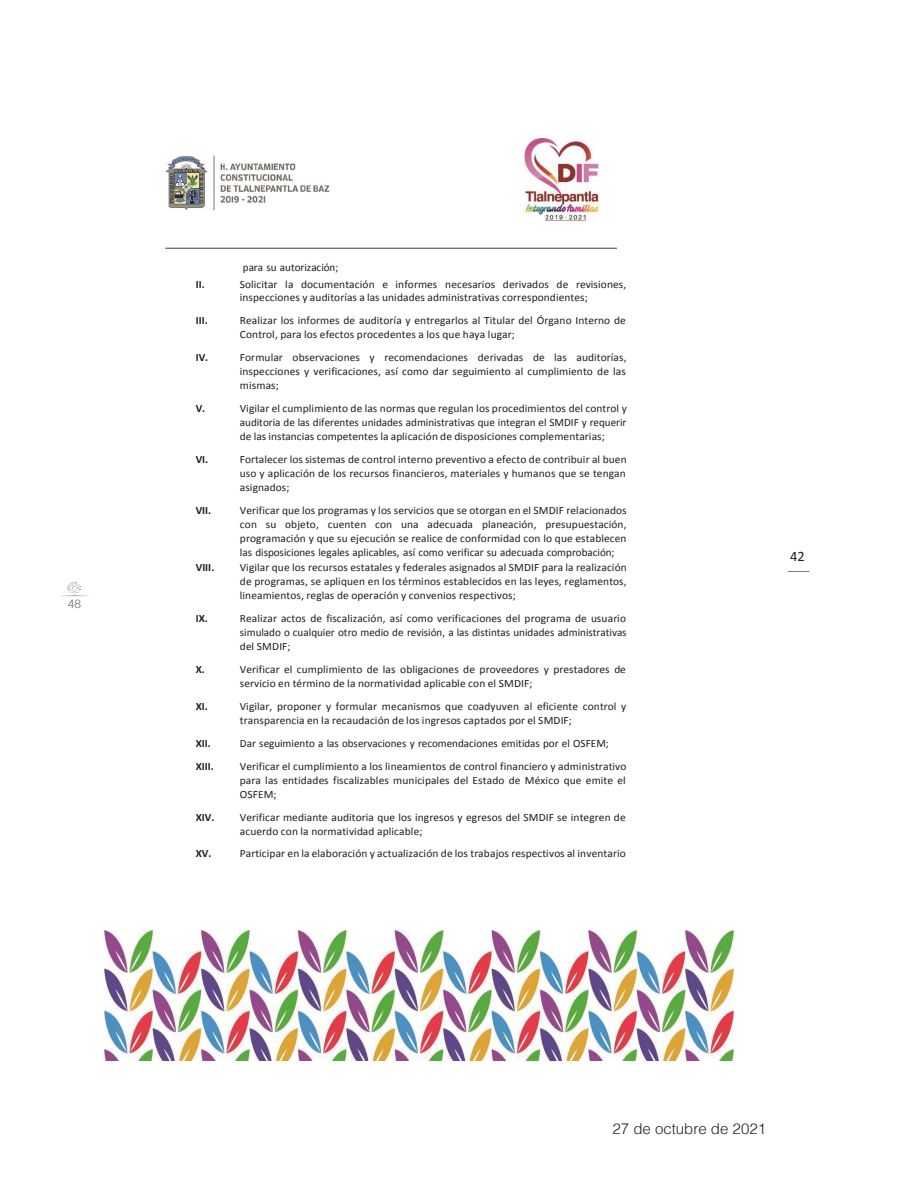
<style>
.page{position:relative;width:915px;height:1191px;background:#fff}
.page>*{position:absolute;margin:0;border:0;box-sizing:border-box;transform-origin:0 0}
.t1{font:300 15px "Helvetica";color:#231f20}
.t2{font:14.4px "Calibri";color:#231f20}
.t3{font:300 12px "Helvetica";color:#6c6d70}
.t4{font:11.1px/14px "Calibri";letter-spacing:.005em;color:#1d1d1b;text-align:justify}
.t5{font:700 11.1px "Calibri";color:#1d1d1b}
</style>
<div class="page">
<svg style="left:61px;top:582px;width:27px;height:14px"></svg>
<img style="left:165px;top:138px;width:451px;height:110px">
<img style="left:105px;top:930px;width:627px;height:130px">
<p class="t3" style="left:68px;top:593px;width:15px">48</p>
<p class="t4" style="left:243px;top:260px;width:97px">para su autorización;</p>
<p class="t5" style="left:196px;top:277px;width:10px">II.</p>
<p class="t4" style="left:240px;top:277px;width:388px">Solicitar la documentación e informes necesarios derivados de revisiones, inspecciones y auditorías a las unidades administrativas correspondientes;</p>
<p class="t5" style="left:196px;top:313px;width:13px">III.</p>
<p class="t4" style="left:240px;top:314px;width:387px">Realizar los informes de auditoría y entregarlos al Titular del Órgano Interno de<br>Control, para los efectos procedentes a los que haya lugar;</p>
<p class="t5" style="left:196px;top:350px;width:14px">IV.</p>
<p class="t4" style="left:240px;top:351px;width:388px">Formular observaciones y recomendaciones derivadas de las auditorías, inspecciones y verificaciones, así como dar seguimiento al cumplimiento de las mismas;</p>
<p class="t5" style="left:196px;top:401px;width:11px">V.</p>
<p class="t4" style="left:240px;top:402px;width:388px">Vigilar el cumplimiento de las normas que regulan los procedimientos del control y auditoria de las diferentes unidades administrativas que integran el SMDIF y requerir de las instancias competentes la aplicación de disposiciones complementarias;</p>
<p class="t5" style="left:196px;top:452px;width:14px">VI.</p>
<p class="t4" style="left:240px;top:452px;width:388px">Fortalecer los sistemas de control interno preventivo a efecto de contribuir al buen uso y aplicación de los recursos financieros, materiales y humanos que se tengan asignados;</p>
<p class="t5" style="left:196px;top:503px;width:17px">VII.</p>
<p class="t4" style="left:240px;top:503px;width:388px">Verificar que los programas y los servicios que se otorgan en el SMDIF relacionados con su objeto, cuenten con una adecuada planeación, presupuestación, programación y que su ejecución se realice de conformidad con lo que establecen las disposiciones legales aplicables, así como verificar su adecuada comprobación;</p>
<p class="t5" style="left:196px;top:560px;width:20px">VIII.</p>
<p class="t4" style="left:240px;top:560px;width:388px">Vigilar que los recursos estatales y federales asignados al SMDIF para la realización de programas, se apliquen en los términos establecidos en las leyes, reglamentos, lineamientos, reglas de operación y convenios respectivos;</p>
<p class="t5" style="left:196px;top:611px;width:14px">IX.</p>
<p class="t4" style="left:240px;top:611px;width:388px">Realizar actos de fiscalización, así como verificaciones del programa de usuario simulado o cualquier otro medio de revisión, a las distintas unidades administrativas del SMDIF;</p>
<p class="t5" style="left:196px;top:662px;width:11px">X.</p>
<p class="t4" style="left:240px;top:662px;width:387px">Verificar el cumplimiento de las obligaciones de proveedores y prestadores de servicio en término de la normatividad aplicable con el SMDIF;</p>
<p class="t5" style="left:196px;top:699px;width:14px">XI.</p>
<p class="t4" style="left:240px;top:699px;width:388px">Vigilar, proponer y formular mecanismos que coadyuven al eficiente control y transparencia en la recaudación de los ingresos captados por el SMDIF;</p>
<p class="t5" style="left:196px;top:736px;width:17px">XII.</p>
<p class="t4" style="left:240px;top:736px;width:370px">Dar seguimiento a las observaciones y recomendaciones emitidas por el OSFEM;</p>
<p class="t5" style="left:196px;top:759px;width:20px">XIII.</p>
<p class="t4" style="left:240px;top:760px;width:388px">Verificar el cumplimiento a los lineamientos de control financiero y administrativo para las entidades fiscalizables municipales del Estado de México que emite el OSFEM;</p>
<p class="t5" style="left:196px;top:810px;width:20px">XIV.</p>
<p class="t4" style="left:240px;top:810px;width:387px">Verificar mediante auditoria que los ingresos y egresos del SMDIF se integren de acuerdo con la normatividad aplicable;</p>
<p class="t5" style="left:196px;top:846px;width:17px">XV.</p>
<p class="t4" style="left:240px;top:846px;width:387px">Participar en la elaboración y actualización de los trabajos respectivos al inventario</p>
<p class="t2" style="left:789px;top:546px;width:16px">42</p>
<h1 class="t1" style="left:612px;top:1115px;width:155px">27 de octubre de 2021</h1>
</div>
